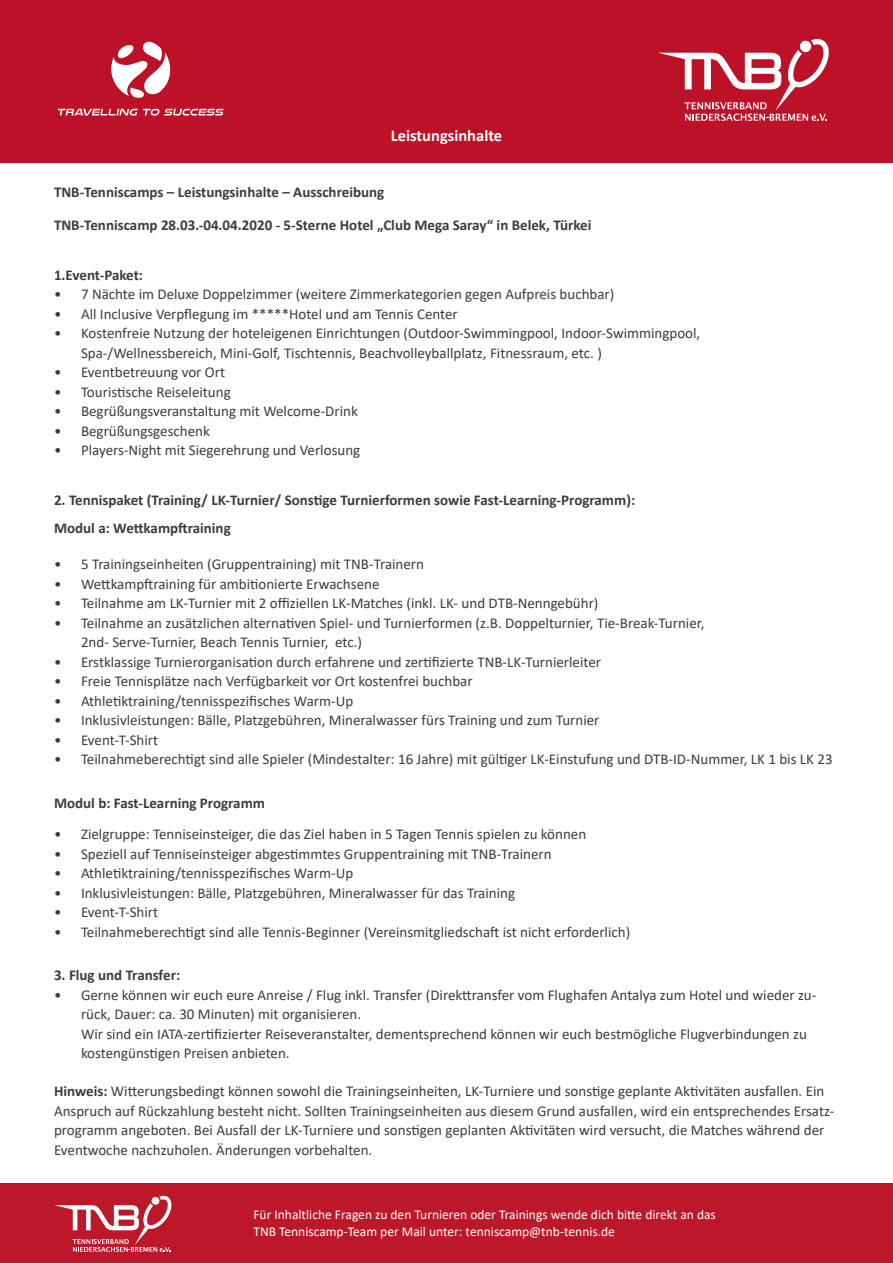
<style>
.page{position:relative;width:893px;height:1263px;background:#fff}
.page>*{position:absolute;margin:0;border:0;box-sizing:border-box;transform-origin:0 0}
.t1{font:700 16.5px "Calibri";color:#fff}
.t2{font:15px/19.5px "Calibri";color:#3c3c3b}
.t3{font:700 15px/28.5px "Calibri";color:#3c3c3b}
.t4{font:13.5px/16.2px "Calibri";color:#fff}
.s1{font-weight:700}
</style>
<div class="page">
<div style="left:0;top:1184px;width:893px;height:79px;background:#bd182a"></div>
<svg style="left:54px;top:1195px;width:118px;height:57px"></svg>
<div style="left:0;top:0;width:893px;height:163px;background:#bc1127"></div>
<svg style="left:111px;top:42px;width:59px;height:56px"></svg>
<svg style="left:58px;top:109px;width:166px;height:7px"></svg>
<svg style="left:658px;top:39px;width:171px;height:82px"></svg>
<p class="t1" style="left:391px;top:123px;width:113px">Leistungsinhalte</p>
<p class="t3" style="left:54px;top:178px;width:332px">TNB-Tenniscamps – Leistungsinhalte – Ausschreibung</p>
<p class="t3" style="left:54px;top:211px;width:539px">TNB-Tenniscamp 28.03.-04.04.2020 - 5-Sterne Hotel „Club Mega Saray“ in Belek, Türkei</p>
<p class="t3" style="left:54px;top:260px;width:91px">1.Event-Paket:</p>
<p class="t2" style="left:54px;top:284px;width:562px">• 7 Nächte im Deluxe Doppelzimmer (weitere Zimmerkategorien gegen Aufpreis buchbar)</p>
<p class="t2" style="left:54px;top:304px;width:405px">• All Inclusive Verpflegung im *****Hotel und am Tennis Center</p>
<p class="t2" style="left:81px;top:323px;width:621px;text-indent:-27px">• Kostenfreie Nutzung der hoteleigenen Einrichtungen (Outdoor-Swimmingpool, Indoor-Swimmingpool,<br>Spa-/Wellnessbereich, Mini-Golf, Tischtennis, Beachvolleyballplatz, Fitnessraum, etc. )</p>
<p class="t2" style="left:54px;top:362px;width:173px">• Eventbetreuung vor Ort</p>
<p class="t2" style="left:54px;top:382px;width:178px">• Touristische Reiseleitung</p>
<p class="t2" style="left:54px;top:401px;width:305px">• Begrüßungsveranstaltung mit Welcome-Drink</p>
<p class="t2" style="left:54px;top:421px;width:157px">• Begrüßungsgeschenk</p>
<p class="t2" style="left:54px;top:440px;width:308px">• Players-Night mit Siegerehrung und Verlosung</p>
<p class="t3" style="left:54px;top:485px;width:583px">2. Tennispaket (Training/ LK-Turnier/ Sonstige Turnierformen sowie Fast-Learning-Programm):<br>Modul a: Wettkampftraining</p>
<p class="t2" style="left:54px;top:554px;width:372px">• 5 Trainingseinheiten (Gruppentraining) mit TNB-Trainern</p>
<p class="t2" style="left:54px;top:574px;width:327px">• Wettkampftraining für ambitionierte Erwachsene</p>
<p class="t2" style="left:54px;top:593px;width:546px">• Teilnahme am LK-Turnier mit 2 offiziellen LK-Matches (inkl. LK- und DTB-Nenngebühr)</p>
<p class="t2" style="left:81px;top:613px;width:625px;text-indent:-27px">• Teilnahme an zusätzlichen alternativen Spiel- und Turnierformen (z.B. Doppelturnier, Tie-Break-Turnier,<br>2nd- Serve-Turnier, Beach Tennis Turnier, etc.)</p>
<p class="t2" style="left:54px;top:652px;width:549px">• Erstklassige Turnierorganisation durch erfahrene und zertifizierte TNB-LK-Turnierleiter</p>
<p class="t2" style="left:54px;top:671px;width:420px">• Freie Tennisplätze nach Verfügbarkeit vor Ort kostenfrei buchbar</p>
<p class="t2" style="left:54px;top:691px;width:301px">• Athletiktraining/tennisspezifisches Warm-Up</p>
<p class="t2" style="left:54px;top:710px;width:547px">• Inklusivleistungen: Bälle, Platzgebühren, Mineralwasser fürs Training und zum Turnier</p>
<p class="t2" style="left:54px;top:730px;width:106px">• Event-T-Shirt</p>
<p class="t2" style="left:54px;top:749px;width:780px">• Teilnahmeberechtigt sind alle Spieler (Mindestalter: 16 Jahre) mit gültiger LK-Einstufung und DTB-ID-Nummer, LK 1 bis LK 23</p>
<p class="t3" style="left:54px;top:788px;width:213px">Modul b: Fast-Learning Programm</p>
<p class="t2" style="left:54px;top:824px;width:534px">• Zielgruppe: Tenniseinsteiger, die das Ziel haben in 5 Tagen Tennis spielen zu können</p>
<p class="t2" style="left:54px;top:844px;width:499px">• Speziell auf Tenniseinsteiger abgestimmtes Gruppentraining mit TNB-Trainern</p>
<p class="t2" style="left:54px;top:863px;width:301px">• Athletiktraining/tennisspezifisches Warm-Up</p>
<p class="t2" style="left:54px;top:883px;width:463px">• Inklusivleistungen: Bälle, Platzgebühren, Mineralwasser für das Training</p>
<p class="t2" style="left:54px;top:902px;width:106px">• Event-T-Shirt</p>
<p class="t2" style="left:54px;top:922px;width:578px">• Teilnahmeberechtigt sind alle Tennis-Beginner (Vereinsmitgliedschaft ist nicht erforderlich)</p>
<p class="t3" style="left:54px;top:961px;width:128px">3. Flug und Transfer:</p>
<p class="t2" style="left:81px;top:985px;width:737px;text-indent:-27px">• Gerne können wir euch eure Anreise / Flug inkl. Transfer (Direkttransfer vom Flughafen Antalya zum Hotel und wieder zu&shy;rück, Dauer: ca. 30 Minuten) mit organisieren.<br>Wir sind ein IATA-zertifizierter Reiseveranstalter, dementsprechend können wir euch bestmögliche Flugverbindungen zu kostengünstigen Preisen anbieten.</p>
<p class="t2" style="left:54px;top:1081px;width:782px"><span class="s1">Hinweis:</span> Witterungsbedingt können sowohl die Trainingseinheiten, LK-Turniere und sonstige geplante Aktivitäten ausfallen. Ein Anspruch auf Rückzahlung besteht nicht. Sollten Trainingseinheiten aus diesem Grund ausfallen, wird ein entsprechendes Ersatz&shy;programm angeboten. Bei Ausfall der LK-Turniere und sonstigen geplanten Aktivitäten wird versucht, die Matches während der Eventwoche nachzuholen. Änderungen vorbehalten.</p>
<p class="t4" style="left:253px;top:1206px;width:464px">Für Inhaltliche Fragen zu den Turnieren oder Trainings wende dich bitte direkt an das<br>TNB Tenniscamp-Team per Mail unter: tenniscamp@tnb-tennis.de</p>
</div>
